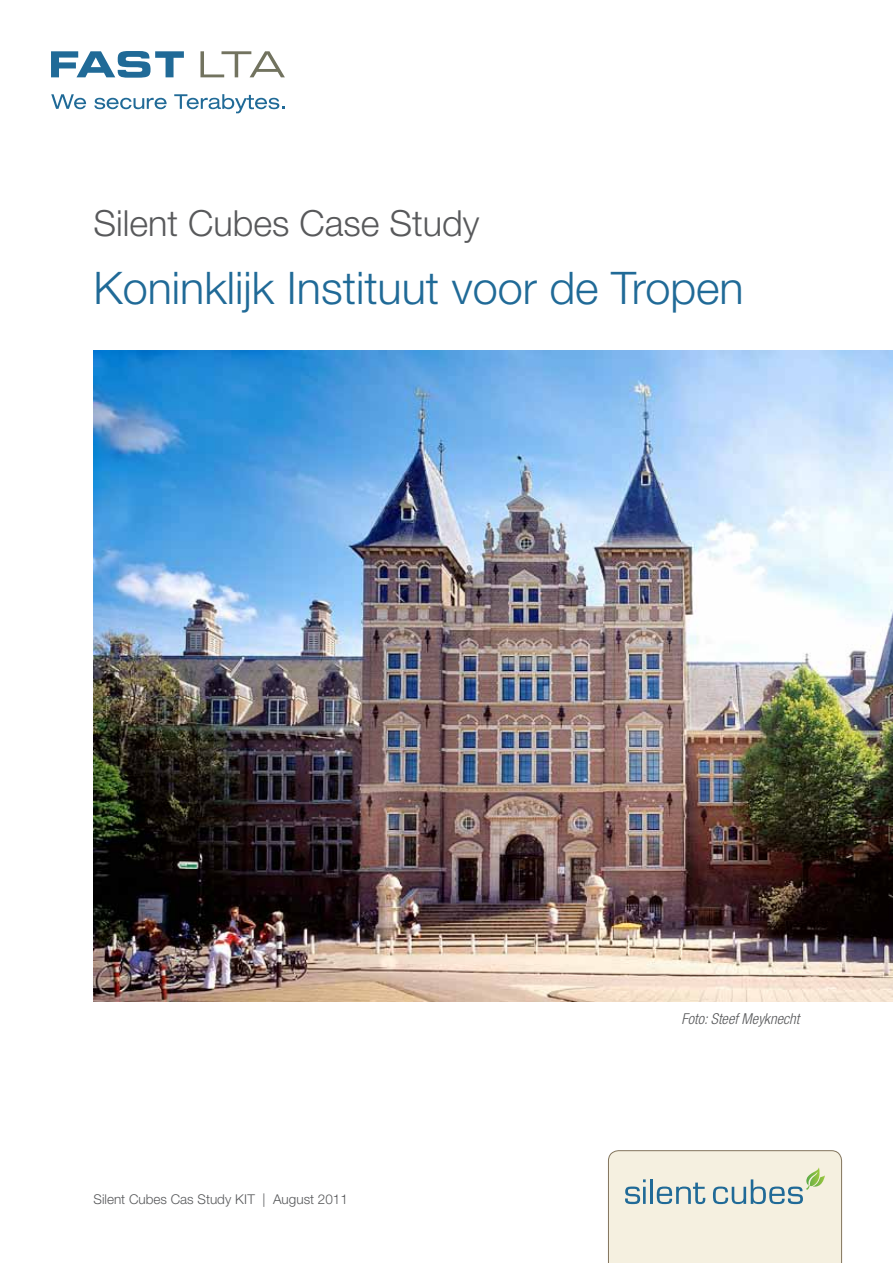
<style>
.page{position:relative;width:893px;height:1263px;background:#fff}
.page>*{position:absolute;margin:0;border:0;box-sizing:border-box;transform-origin:0 0}
.t1{font:300 45px "Helvetica Neue";color:#206a97}
.t2{font:300 36px "Helvetica Neue";color:#58595b}
.t3{font:italic 300 condensed 15px "Helvetica Neue";color:#58595b}
.t4{font:300 13.5px "Helvetica Neue";color:#58595b}
</style>
<div class="page">
<svg style="left:200px;top:51px;width:85px;height:26px"></svg>
<svg style="left:51px;top:51px;width:133px;height:27px"></svg>
<svg style="left:51px;top:94px;width:35px;height:15px"></svg>
<svg style="left:94px;top:98px;width:73px;height:11px"></svg>
<svg style="left:174px;top:94px;width:111px;height:19px"></svg>
<svg style="left:608px;top:1150px;width:234px;height:113px;background:#e5e4d6"></svg>
<img style="left:94px;top:351px;width:799px;height:650px">
<h2 class="t2" style="left:94px;top:202px;width:388px">Silent Cubes Case Study</h2>
<h1 class="t1" style="left:94px;top:260px;width:652px">Koninklijk Instituut voor de Tropen</h1>
<p class="t4" style="left:94px;top:1191px;width:256px">Silent Cubes Cas Study KIT | August 2011</p>
<p class="t3" style="left:681px;top:1010px;width:120px">Foto: Steef Meyknecht</p>
</div>
